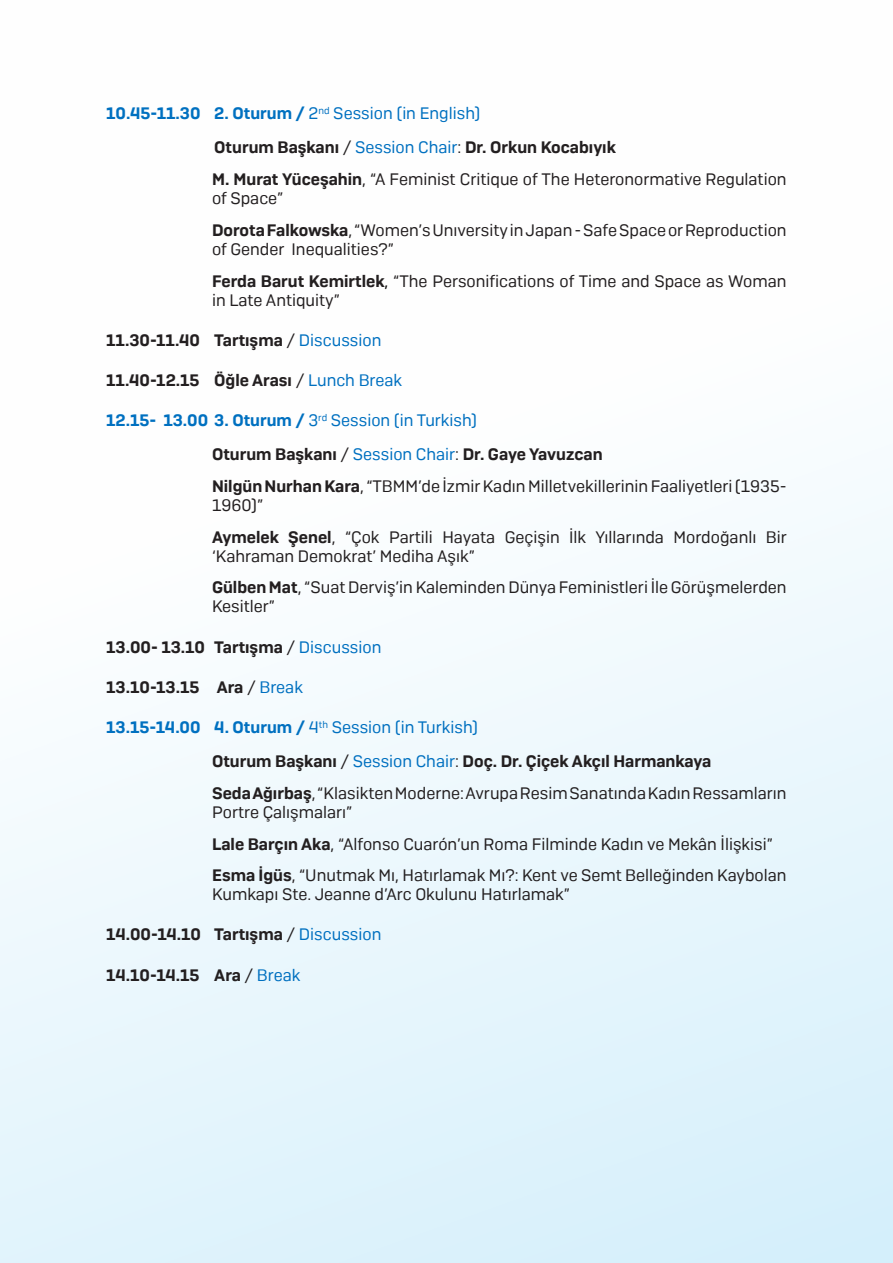
<style>
.page{position:relative;width:893px;height:1263px;background:#fff}
.page>*{position:absolute;margin:0;border:0;box-sizing:border-box;transform-origin:0 0}
.t1{font:16.5px/19px "Camber";color:#231f20}
.t2{font:600 16.5px "Camber";color:#231f20}
.t3{font:600 16.5px "Camber";color:#0070c0}
.s1{font-weight:400}
.s2{font-weight:400;color:#0070c0}
.s3{font-weight:600}
.s4{color:#000}
</style>
<div class="page">
<div style="left:0;top:0;width:893px;height:1263px;background:linear-gradient(to bottom,#fff,#def3fc)"></div>
<p class="t3" style="left:106px;top:103px;width:376px">10.45-11.30 2. Oturum / <span class="s1">2</span><sup>nd</sup> <span class="s1">Session (in English)</span></p>
<p class="t2" style="left:214px;top:137px;width:403px">Oturum Başkanı <span class="s1">/</span> <span class="s2">Session Chair</span><span class="s1">:</span> Dr. Orkun Kocabıyık</p>
<p class="t1" style="left:212px;top:170px;width:576px"><span class="s3">M. Murat Yüceşahin</span>, “A Feminist Critique of The Heteronormative Regulation of Space”</p>
<p class="t1" style="left:212px;top:220px;width:576px"><span class="s3">Dorota Falkowska</span>, “Women’s Unıversity in Japan - Safe Space or Reproduction of Gender Inequalities?”</p>
<p class="t1" style="left:212px;top:271px;width:576px"><span class="s3">Ferda Barut Kemirtlek</span><span class="s4">,</span> “The Personifications of Time and Space as Woman in Late Antiquity”</p>
<p class="t2" style="left:106px;top:330px;width:277px">11.30-11.40 Tartışma <span class="s1">/</span> <span class="s2">Discussion</span></p>
<p class="t2" style="left:106px;top:370px;width:297px">11.40-12.15 Öğle Arası <span class="s1">/</span> <span class="s2">Lunch Break</span></p>
<p class="t3" style="left:106px;top:410px;width:372px">12.15- 13.00 3. Oturum / <span class="s1">3</span><sup>rd</sup> <span class="s1">Session (in Turkish)</span></p>
<p class="t2" style="left:212px;top:444px;width:392px">Oturum Başkanı <span class="s1">/</span> <span class="s2">Session Chair</span><span class="s1">:</span> Dr. Gaye Yavuzcan</p>
<p class="t1" style="left:212px;top:476px;width:576px"><span class="s3">Nilgün Nurhan Kara</span>, “TBMM’de İzmir Kadın Milletvekillerinin Faaliyetleri (1935-<br>1960)”</p>
<p class="t1" style="left:212px;top:527px;width:576px"><span class="s3">Aymelek Şenel</span>, “Çok Partili Hayata Geçişin İlk Yıllarında Mordoğanlı Bir ‘Kahraman Demokrat’ Mediha Aşık”</p>
<p class="t1" style="left:212px;top:578px;width:576px"><span class="s3">Gülben Mat</span>, “Suat Derviş’in Kaleminden Dünya Feministleri İle Görüşmelerden<br>Kesitler”</p>
<p class="t2" style="left:106px;top:637px;width:277px">13.00- 13.10 Tartışma <span class="s1">/</span> <span class="s2">Discussion</span></p>
<p class="t2" style="left:106px;top:677px;width:198px">13.10-13.15 Ara <span class="s1">/</span> <span class="s2">Break</span></p>
<p class="t3" style="left:106px;top:717px;width:373px">13.15-14.00 4. Oturum / <span class="s1">4</span><sup>th</sup> <span class="s1">Session (in Turkish)</span></p>
<p class="t2" style="left:212px;top:751px;width:501px">Oturum Başkanı <span class="s1">/</span> <span class="s2">Session Chair</span><span class="s1">:</span> Doç. Dr. Çiçek Akçıl Harmankaya</p>
<p class="t1" style="left:212px;top:783px;width:576px"><span class="s3">Seda Ağırbaş</span>, “Klasikten Moderne: Avrupa Resim Sanatında Kadın Ressamların<br>Portre Çalışmaları”</p>
<p class="t1" style="left:212px;top:834px;width:562px"><span class="s3">Lale Barçın Aka</span>, “Alfonso Cuarón’un Roma Filminde Kadın ve Mekân İlişkisi”</p>
<p class="t1" style="left:212px;top:866px;width:576px"><span class="s3">Esma İgüs</span>, “Unutmak Mı, Hatırlamak Mı?: Kent ve Semt Belleğinden Kaybolan<br>Kumkapı Ste. Jeanne d’Arc Okulunu Hatırlamak”</p>
<p class="t2" style="left:106px;top:924px;width:277px">14.00-14.10 Tartışma <span class="s1">/</span> <span class="s2">Discussion</span></p>
<p class="t2" style="left:106px;top:965px;width:196px">14.10-14.15 Ara <span class="s1">/</span> <span class="s2">Break</span></p>
</div>
